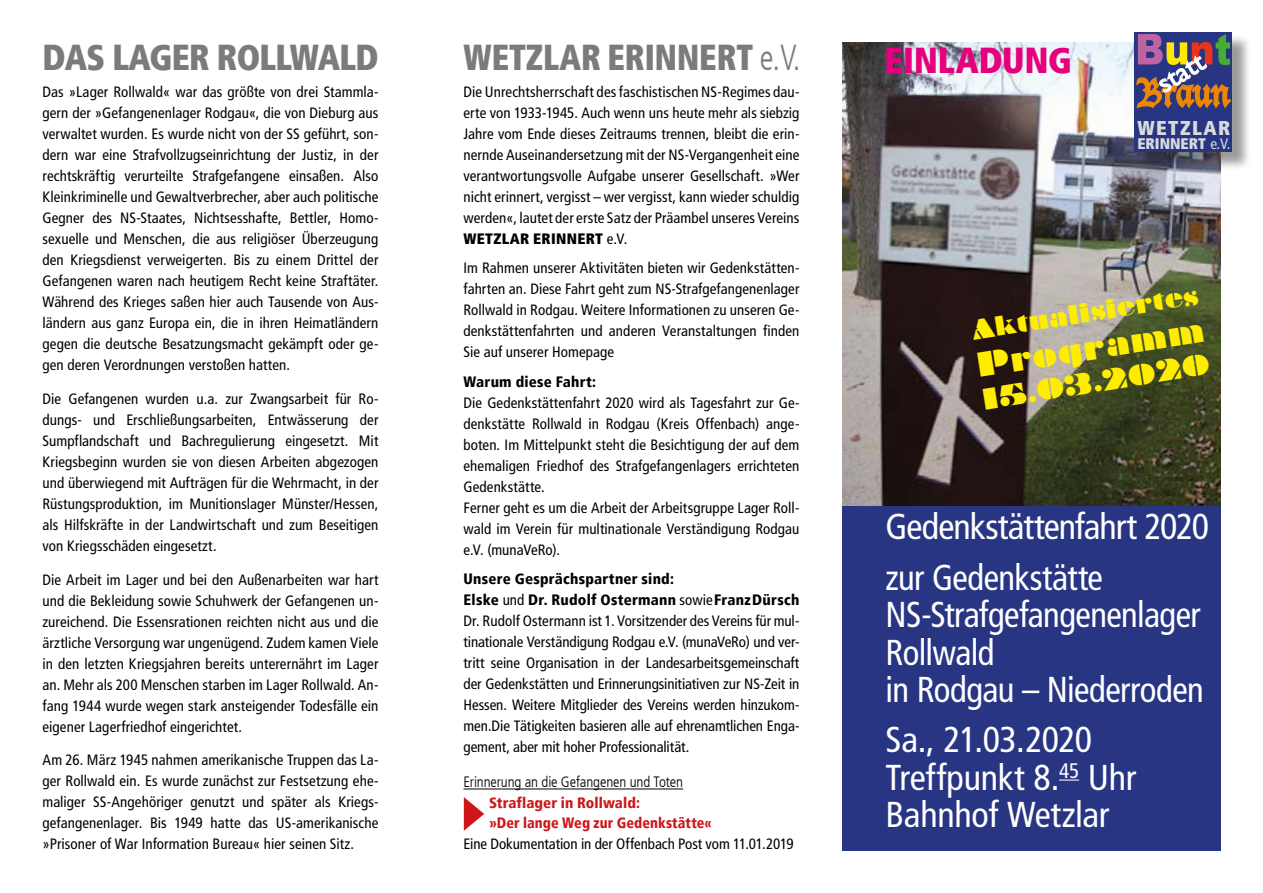
<style>
.page{position:relative;width:1263px;height:893px;background:#fff}
.page>*{position:absolute;margin:0;border:0;box-sizing:border-box;transform-origin:0 0}
.t1{font:condensed 36px/37.5px "Frutiger";letter-spacing:-.015em;color:#fff}
.t2{font:condensed 36px/37.5px "Frutiger";letter-spacing:-.015em;color:#fff;scale:.96 1}
.t3{font:900 condensed 36px "Frutiger";letter-spacing:-.01em;color:#7c7b7b;scale:.9 1}
.t4{font:900 condensed 36px "Frutiger";letter-spacing:-.01em;color:#7c7b7b;scale:.93 1}
.t5{font:900 condensed 36px "Frutiger";color:#e6007d;scale:.96 1}
.t6{font:31.5px "Braggadocio";color:#ffed00}
.t7{font:27.3px "Braggadocio";color:#ffed00}
.t8{font:25.2px "Braggadocio";color:#ffed00}
.t9{font:900 condensed 19.95px "Frutiger";letter-spacing:.075em;color:#dadada}
.t10{font:900 condensed 15.3px "Frutiger";color:#dadada}
.t11{font:condensed 15px/21px "Frutiger";color:#000;text-align:justify}
.t12{font:900 condensed 15px/19.5px "Frutiger";letter-spacing:.005em;color:#cd1719}
.t13{font:300 condensed 15px "Frutiger";letter-spacing:-.01em;color:#000}
.t14{font:900 condensed 15px "Frutiger";letter-spacing:.02em;color:#000}
.s1{font-weight:300}
.s2{font-weight:900}
.s3{font-weight:400}
</style>
<div class="page">
<img style="left:842px;top:43px;width:378px;height:463px">
<div style="left:842px;top:506px;width:378px;height:344px;background:#283583"></div>
<div style="left:1137px;top:35px;width:114px;height:136px;background:#000;opacity:.4"></div>
<div style="left:1134px;top:32px;width:98px;height:120px;background:#283583"></div>
<svg style="left:1136px;top:34px;width:96px;height:75px"></svg>
<hr style="left:463px;top:789px;width:220px;height:1px;background:#000">
<hr style="left:1059px;top:779px;width:20px;height:2px;background:#fff">
<svg style="left:463px;top:797px;width:21px;height:34px"></svg>
<h1 class="t4" style="left:43px;top:35px;width:363px">DAS LAGER ROLLWALD</h1>
<h1 class="t3" style="left:463px;top:35px;width:376px">WETZLAR ERINNERT <span class="s1">e.V.</span></h1>
<h1 class="t5" style="left:884px;top:38px;width:197px">EINLADUNG</h1>
<p class="t11" style="left:43px;top:82px;width:337px">Das »Lager Rollwald« war das größte von drei Stammla&shy;gern der »Gefangenenlager Rodgau«, die von Dieburg aus verwaltet wurden. Es wurde nicht von der SS geführt, son&shy;dern war eine Strafvollzugseinrichtung der Justiz, in der rechtskräftig verurteilte Strafgefangene einsaßen. Also Kleinkriminelle und Gewaltverbrecher, aber auch politische Gegner des NS-Staates, Nichtsesshafte, Bettler, Homo&shy;sexuelle und Menschen, die aus religiöser Überzeugung den Kriegsdienst verweigerten. Bis zu einem Drittel der Gefangenen waren nach heutigem Recht keine Straftäter.<br>Während des Krieges saßen hier auch Tausende von Aus&shy;ländern aus ganz Europa ein, die in ihren Heimatländern gegen die deutsche Besatzungsmacht gekämpft oder ge&shy;gen deren Verordnungen verstoßen hatten.</p>
<p class="t11" style="left:43px;top:388px;width:337px">Die Gefangenen wurden u.a. zur Zwangsarbeit für Ro&shy;dungs- und Erschließungsarbeiten, Entwässerung der Sumpflandschaft und Bachregulierung eingesetzt. Mit Kriegsbeginn wurden sie von diesen Arbeiten abgezogen und überwiegend mit Aufträgen für die Wehrmacht, in der Rüstungsproduktion, im Munitionslager Münster/Hessen, als Hilfskräfte in der Landwirtschaft und zum Beseitigen von Kriegsschäden eingesetzt.</p>
<p class="t11" style="left:43px;top:569px;width:337px">Die Arbeit im Lager und bei den Außenarbeiten war hart und die Bekleidung sowie Schuhwerk der Gefangenen un&shy;zureichend. Die Essensrationen reichten nicht aus und die ärztliche Versorgung war ungenügend. Zudem kamen Viele in den letzten Kriegsjahren bereits unterernährt im Lager an. Mehr als 200 Menschen starben im Lager Rollwald. An&shy;fang 1944 wurde wegen stark ansteigender Todesfälle ein eigener Lagerfriedhof eingerichtet.</p>
<p class="t11" style="left:43px;top:750px;width:337px">Am 26. März 1945 nahmen amerikanische Truppen das La&shy;ger Rollwald ein. Es wurde zunächst zur Festsetzung ehe&shy;maliger SS-Angehöriger genutzt und später als Kriegs&shy;gefangenenlager. Bis 1949 hatte das US-amerikanische »Prisoner of War Information Bureau« hier seinen Sitz.</p>
<p class="t11" style="left:463px;top:81px;width:337px">Die Unrechtsherrschaft des faschistischen NS-Regimes dau&shy;erte von 1933-1945. Auch wenn uns heute mehr als siebzig Jahre vom Ende dieses Zeitraums trennen, bleibt die erin&shy;nernde Auseinandersetzung mit der NS-Vergangenheit eine verantwortungsvolle Aufgabe unserer Gesellschaft. »Wer nicht erinnert, vergisst – wer vergisst, kann wieder schuldig werden«, lautet der erste Satz der Präambel unseres Vereins <span class="s2">WETZLAR ERINNERT</span> e.V.</p>
<p class="t11" style="left:463px;top:258px;width:337px">Im Rahmen unserer Aktivitäten bieten wir Gedenkstätten&shy;fahrten an. Diese Fahrt geht zum NS-Strafgefangenenlager Rollwald in Rodgau. Weitere Informationen zu unseren Ge&shy;denkstättenfahrten und anderen Veranstaltungen finden Sie auf unserer Homepage</p>
<p class="t14" style="left:463px;top:372px;width:134px">Warum diese Fahrt:</p>
<p class="t11" style="left:463px;top:392px;width:337px;text-align:left">Die Gedenkstättenfahrt 2020 wird als Tagesfahrt zur Ge&shy;denkstätte Rollwald in Rodgau (Kreis Offenbach) ange&shy;boten. Im Mittelpunkt steht die Besichtigung der auf dem ehemaligen Friedhof des Strafgefangenlagers errichteten Gedenkstätte.<br>Ferner geht es um die Arbeit der Arbeitsgruppe Lager Roll&shy;wald im Verein für multinationale Verständigung Rodgau e.V. (munaVeRo).</p>
<p class="t11" style="left:463px;top:569px;width:337px;text-align:left"><span class="s2">Unsere Gesprächspartner sind:<br>Elske</span> und <span class="s2">Dr. Rudolf Ostermann</span> sowie <span class="s2">Franz Dürsch </span>Dr. Rudolf Ostermann ist 1. Vorsitzender des Vereins für mul&shy;tinationale Verständigung Rodgau e.V. (munaVeRo) und ver&shy;tritt seine Organisation in der Landesarbeitsgemeinschaft der Gedenkstätten und Erinnerungsinitiativen zur NS-Zeit in Hessen. Weitere Mitglieder des Vereins werden hinzukom&shy;men.Die Tätigkeiten basieren alle auf ehrenamtlichen Enga&shy;gement, aber mit hoher Professionalität.</p>
<p class="t13" style="left:463px;top:774px;width:221px">Erinnerung an die Gefangenen und Toten</p>
<p class="t12" style="left:489px;top:793px;width:224px">Straflager in Rollwald:<br>»Der lange Weg zur Gedenkstätte«</p>
<p class="t11" style="left:463px;top:833px;width:332px">Eine Dokumentation in der Offenbach Post vom 11.01.2019</p>
<h3 class="t9" style="left:1137px;top:116px;width:95px">WETZLAR</h3>
<p class="t10" style="left:1137px;top:135px;width:94px">ERINNERT <span class="s3">e.V.</span></p>
<h3 class="t8" style="left:969px;top:315px;width:231px;rotate:-9deg">Aktualisiertes</h3>
<h2 class="t6" style="left:974px;top:347px;width:231px;rotate:-9deg">Programm</h2>
<h3 class="t7" style="left:980px;top:383px;width:231px;rotate:-9deg">15.03.2020</h3>
<h1 class="t1" style="left:885px;top:502px;width:325px;line-height:50.2px">Gedenkstättenfahrt 2020 zur Gedenkstätte</h1>
<h1 class="t2" style="left:885px;top:596px;width:333px">NS-Strafgefangenenlager<br>Rollwald<br>in Rodgau – Niederroden</h1>
<h1 class="t1" style="left:885px;top:721px;width:252px">Sa., 21.03.2020<br>Treffpunkt 8.<sup>45</sup> Uhr<br>Bahnhof Wetzlar</h1>
</div>
